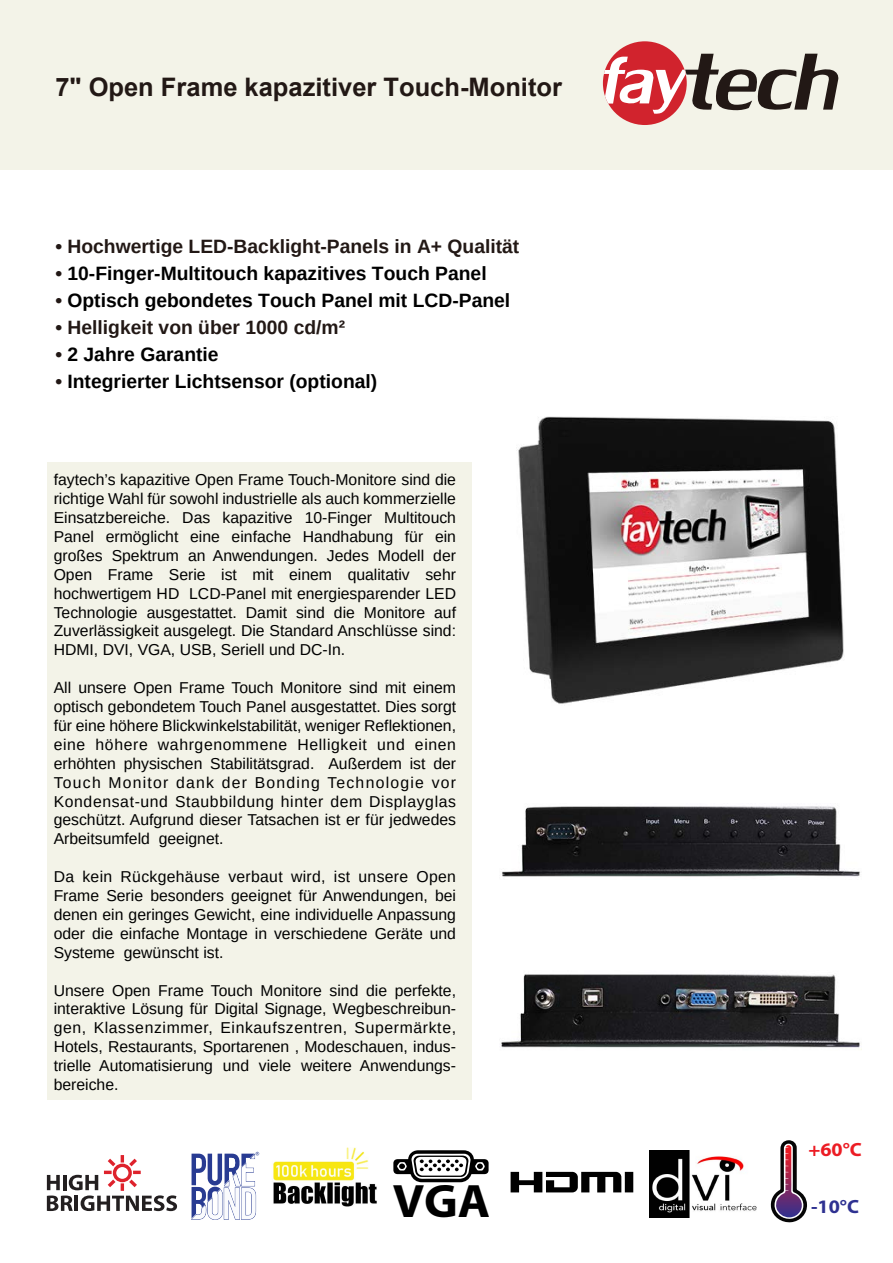
<style>
.page{position:relative;width:893px;height:1263px;background:#fff}
.page>*{position:absolute;margin:0;border:0;box-sizing:border-box;transform-origin:0 0}
.t1{font:700 47.1px "Myriad Pro";color:#000;scale:1.05 1}
.t2{font:700 25.5px "Arial";color:#221815}
.t3{font:700 19.35px "Arimo";color:#000}
.t4{font:700 19.35px "Arimo";color:#221815}
.t5{font:700 19.2px "Myriad Pro";color:#ec1c24;scale:1.05 1}
.t6{font:700 19.2px "Myriad Pro";color:#2e3191;scale:1.05 1}
.t7{font:15.75px/18.9px "Arimo";color:#000;text-align:justify}
.s1{color:#221815}
</style>
<div class="page">
<div style="left:0;top:0;width:893px;height:169px;background:#f3f3e8"></div>
<div style="left:603px;top:41px;width:84px;height:84px;background:#d1232d;border-radius:50%"></div>
<svg style="left:604px;top:54px;width:235px;height:60px"></svg>
<div style="left:47px;top:462px;width:424px;height:638px;background:#f3f3e8"></div>
<img style="left:501px;top:974px;width:361px;height:76px">
<img style="left:502px;top:806px;width:358px;height:71px">
<img style="left:518px;top:416px;width:326px;height:288px">
<svg style="left:770px;top:1140px;width:37px;height:83px"></svg>
<img style="left:649px;top:1151px;width:107px;height:66px">
<svg style="left:511px;top:1172px;width:122px;height:20px"></svg>
<svg style="left:393px;top:1150px;width:96px;height:32px"></svg>
<svg style="left:191px;top:1152px;width:68px;height:68px"></svg>
<img style="left:273px;top:1147px;width:104px;height:60px">
<svg style="left:47px;top:1155px;width:130px;height:56px"></svg>
<h2 class="t2" style="left:55px;top:69px;width:508px">7" Open Frame kapazitiver Touch-Monitor</h2>
<p class="t4" style="left:55px;top:233px;width:465px">• Hochwertige LED-Backlight-Panels in A+ Qualität</p>
<p class="t3" style="left:55px;top:260px;width:433px"><span class="s1">•</span> 10-Finger-Multitouch kapazitives Touch Panel</p>
<p class="t3" style="left:55px;top:287px;width:456px"><span class="s1">•</span> Optisch gebondetes Touch Panel mit LCD-Panel</p>
<p class="t4" style="left:55px;top:314px;width:291px">• Helligkeit von über 1000 cd/m²</p>
<p class="t3" style="left:55px;top:341px;width:165px"><span class="s1">•</span> 2 Jahre Garantie</p>
<p class="t3" style="left:55px;top:368px;width:323px"><span class="s1">•</span> Integrierter Lichtsensor (optional)</p>
<p class="t7" style="left:54px;top:470px;width:404px">faytech’s kapazitive Open Frame Touch-Monitore sind die richtige Wahl für sowohl industrielle als auch kommerzielle Einsatzbereiche. Das kapazitive 10-Finger Multitouch Panel ermöglicht eine einfache Handhabung für ein großes Spektrum an Anwendungen. Jedes Modell der Open Frame Serie ist mit einem qualitativ sehr hochwertigem HD LCD-Panel mit energiesparender LED Technologie ausgestattet. Damit sind die Monitore auf Zuverlässigkeit ausgelegt. Die Standard Anschlüsse sind:<br>HDMI, DVI, VGA, USB, Seriell und DC-In.</p>
<p class="t7" style="left:54px;top:678px;width:404px">All unsere Open Frame Touch Monitore sind mit einem optisch gebondetem Touch Panel ausgestattet. Dies sorgt für eine höhere Blickwinkelstabilität, weniger Reflektionen, eine höhere wahrgenommene Helligkeit und einen erhöhten physischen Stabilitätsgrad. Außerdem ist der Touch Monitor dank der Bonding Technologie vor Kondensat-und Staubbildung hinter dem Displayglas geschützt. Aufgrund dieser Tatsachen ist er für jedwedes Arbeitsumfeld geeignet.</p>
<p class="t7" style="left:54px;top:867px;width:404px">Da kein Rückgehäuse verbaut wird, ist unsere Open Frame Serie besonders geeignet für Anwendungen, bei denen ein geringes Gewicht, eine individuelle Anpassung oder die einfache Montage in verschiedene Geräte und Systeme gewünscht ist.</p>
<p class="t7" style="left:54px;top:981px;width:404px">Unsere Open Frame Touch Monitore sind die perfekte, interaktive Lösung für Digital Signage, Wegbeschreibun&shy;gen, Klassenzimmer, Einkaufszentren, Supermärkte, Hotels, Restaurants, Sportarenen , Modeschauen, indus&shy;trielle Automatisierung und viele weitere Anwendungs&shy;bereiche.</p>
<h1 class="t1" style="left:393px;top:1175px;width:94px">VGA</h1>
<p class="t5" style="left:808px;top:1139px;width:53px">+60°C</p>
<p class="t6" style="left:811px;top:1196px;width:47px">-10°C</p>
</div>
